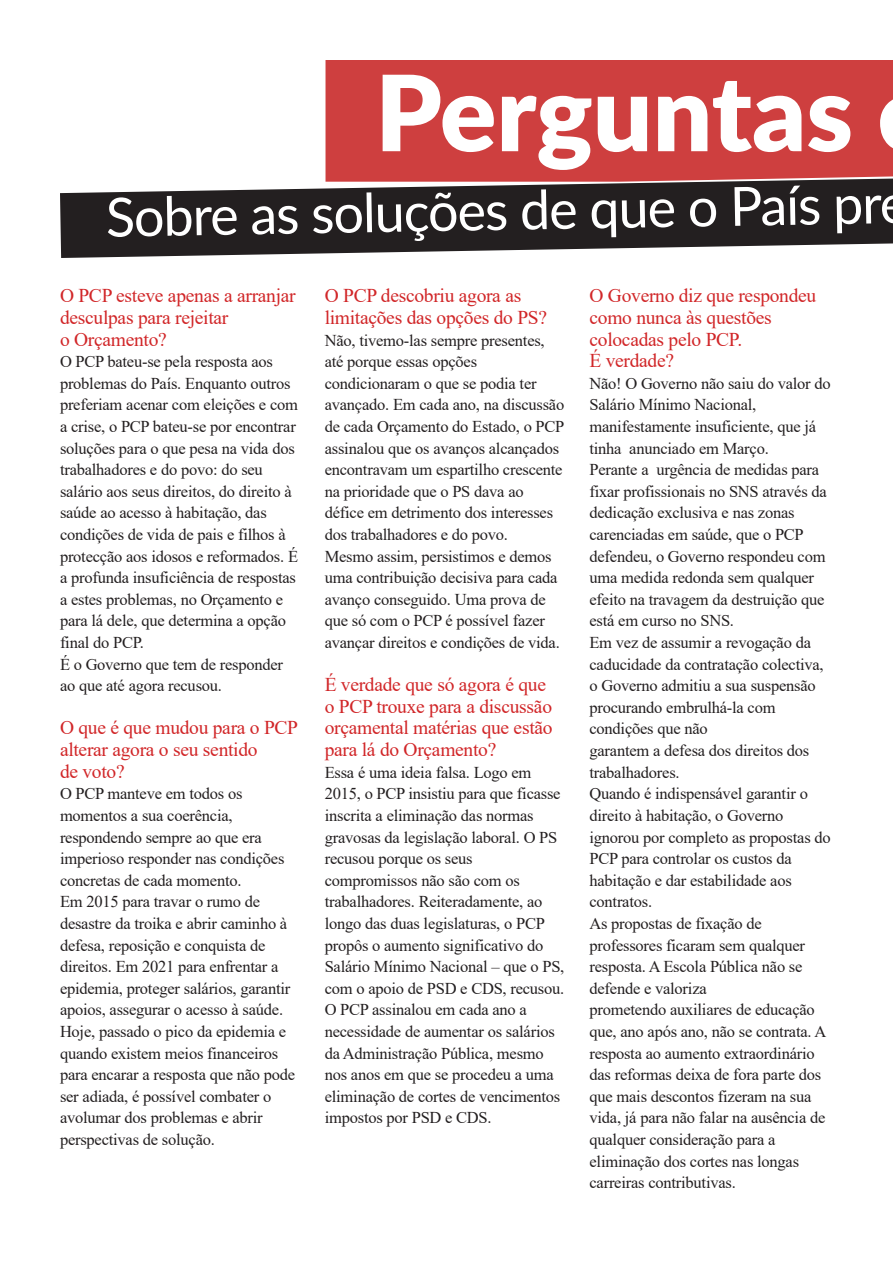
<style>
.page{position:relative;width:893px;height:1263px;background:#fff}
.page>*{position:absolute;margin:0;border:0;box-sizing:border-box;transform-origin:0 0}
.t1{font:900 105px "Lato";color:#fff}
.t2{font:54px "Lato";color:#fff}
.t3{font:19.5px/21.6px "Times New Roman";letter-spacing:-.015em;color:#d12628}
.t4{font:16.5px/21.6px "Times New Roman";letter-spacing:-.015em;color:#231f20}
</style>
<div class="page">
<div style="left:325px;top:60px;width:568px;height:104px;background:#ce3f3f"></div>
<svg style="left:60px;top:164px;width:833px;height:94px;fill:#231f20"></svg>
<h1 class="t1" style="left:375px;top:48px;width:479px">Perguntas</h1>
<h2 class="t2" style="left:105px;top:184px;width:778px;rotate:-1deg">Sobre as soluções de que o País pr</h2>
<p class="t3" style="left:60px;top:285px;width:237px">O PCP esteve apenas a arranjar desculpas para rejeitar<br>o Orçamento?</p>
<p class="t4" style="left:60px;top:351px;width:240px">O PCP bateu-se pela resposta aos problemas do País. Enquanto outros preferiam acenar com eleições e com a crise, o PCP bateu-se por encontrar soluções para o que pesa na vida dos trabalhadores e do povo: do seu salário aos seus direitos, do direito à saúde ao acesso à habitação, das condições de vida de pais e filhos à protecção aos idosos e reformados. É a profunda insuficiência de respostas a estes problemas, no Orçamento e para lá dele, que determina a opção final do PCP.<br>É o Governo que tem de responder ao que até agora recusou.</p>
<p class="t3" style="left:60px;top:717px;width:240px">O que é que mudou para o PCP alterar agora o seu sentido<br>de voto?</p>
<p class="t4" style="left:60px;top:783px;width:237px">O PCP manteve em todos os momentos a sua coerência, respondendo sempre ao que era imperioso responder nas condições concretas de cada momento.<br>Em 2015 para travar o rumo de desastre da troika e abrir caminho à defesa, reposição e conquista de direitos. Em 2021 para enfrentar a epidemia, proteger salários, garantir apoios, assegurar o acesso à saúde.<br>Hoje, passado o pico da epidemia e quando existem meios financeiros para encarar a resposta que não pode ser adiada, é possível combater o avolumar dos problemas e abrir perspectivas de solução.</p>
<p class="t3" style="left:325px;top:285px;width:224px">O PCP descobriu agora as limitações das opções do PS?</p>
<p class="t4" style="left:325px;top:329px;width:241px">Não, tivemo-las sempre presentes, até porque essas opções condicionaram o que se podia ter avançado. Em cada ano, na discussão de cada Orçamento do Estado, o PCP assinalou que os avanços alcançados encontravam um espartilho crescente na prioridade que o PS dava ao défice em detrimento dos interesses dos trabalhadores e do povo.<br>Mesmo assim, persistimos e demos uma contribuição decisiva para cada avanço conseguido. Uma prova de que só com o PCP é possível fazer avançar direitos e condições de vida.</p>
<p class="t3" style="left:325px;top:674px;width:229px">É verdade que só agora é que o PCP trouxe para a discussão orçamental matérias que estão para lá do Orçamento?</p>
<p class="t4" style="left:325px;top:761px;width:241px">Essa é uma ideia falsa. Logo em<br>2015, o PCP insistiu para que ficasse inscrita a eliminação das normas gravosas da legislação laboral. O PS recusou porque os seus compromissos não são com os trabalhadores. Reiteradamente, ao longo das duas legislaturas, o PCP propôs o aumento significativo do<br>Salário Mínimo Nacional – que o PS, com o apoio de PSD e CDS, recusou.<br>O PCP assinalou em cada ano a necessidade de aumentar os salários da Administração Pública, mesmo nos anos em que se procedeu a uma eliminação de cortes de vencimentos impostos por PSD e CDS.</p>
<p class="t3" style="left:589px;top:285px;width:228px">O Governo diz que respondeu como nunca às questões colocadas pelo PCP.<br>É verdade?</p>
<p class="t4" style="left:589px;top:372px;width:243px">Não! O Governo não saiu do valor do<br>Salário Mínimo Nacional, manifestamente insuficiente, que já tinha anunciado em Março.<br>Perante a urgência de medidas para fixar profissionais no SNS através da dedicação exclusiva e nas zonas carenciadas em saúde, que o PCP defendeu, o Governo respondeu com uma medida redonda sem qualquer efeito na travagem da destruição que está em curso no SNS.<br>Em vez de assumir a revogação da caducidade da contratação colectiva, o Governo admitiu a sua suspensão procurando embrulhá-la com condições que não<br>garantem a defesa dos direitos dos trabalhadores.<br>Quando é indispensável garantir o direito à habitação, o Governo ignorou por completo as propostas do<br>PCP para controlar os custos da habitação e dar estabilidade aos contratos.<br>As propostas de fixação de professores ficaram sem qualquer resposta. A Escola Pública não se defende e valoriza<br>prometendo auxiliares de educação que, ano após ano, não se contrata. A resposta ao aumento extraordinário das reformas deixa de fora parte dos que mais descontos fizeram na sua vida, já para não falar na ausência de qualquer consideração para a eliminação dos cortes nas longas carreiras contributivas.</p>
</div>
